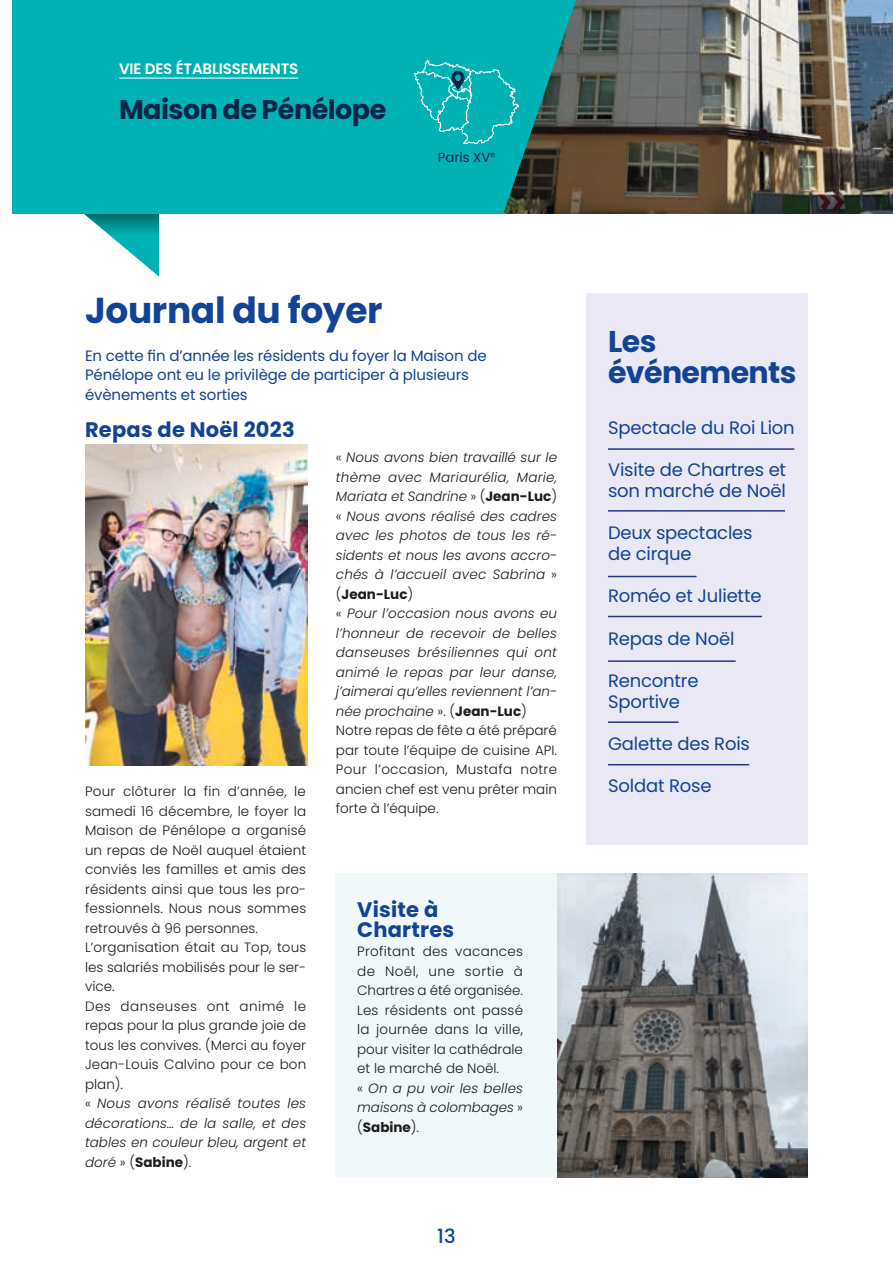
<style>
.page{position:relative;width:893px;height:1263px;background:#fff}
.page>*{position:absolute;margin:0;border:0;box-sizing:border-box;transform-origin:0 0}
.t1{font:700 36px "Poppins";letter-spacing:-.01em;color:#134395}
.t2{font:700 30px/31.5px "Poppins";letter-spacing:-.02em;color:#134395}
.t3{font:700 27px "Poppins";letter-spacing:-.02em;color:#0c2547}
.t4{font:700 21px/19.5px "Poppins";letter-spacing:.01em;color:#134395}
.t5{font:500 19.5px "Poppins";color:#134395}
.t6{font:18px/21px "Poppins";letter-spacing:-.01em;color:#134395}
.t7{font:15px/19.5px "Poppins";letter-spacing:-.01em;color:#134395}
.t8{font:600 15px "Poppins";letter-spacing:-.01em;color:#fff}
.t9{font:300 13.5px/19.5px "Poppins";letter-spacing:.01em;color:#1d1d1b}
.t10{font:italic 300 13.5px/19.5px "Poppins";letter-spacing:.005em;color:#1d1d1b}
.t11{font:13.35px "Poppins";color:#0c2547}
.s1{font-style:italic}
.s2{font-weight:700}
.s3{font-style:normal}
.s4{font-weight:700;font-style:normal}
</style>
<div class="page">
<div style="left:587px;top:293px;width:221px;height:552px;background:#e9e8f4"></div>
<svg style="left:84px;top:214px;width:75px;height:63px"></svg>
<div style="left:13px;top:0;width:880px;height:214px;background:#00b2b3"></div>
<hr style="left:119px;top:78px;width:179px;height:1px;background:#fff">
<img style="left:503px;top:0;width:390px;height:214px">
<svg style="left:414px;top:59px;width:105px;height:86px"></svg>
<hr style="left:608px;top:448px;width:186px;height:2px;background:#283583">
<hr style="left:608px;top:510px;width:177px;height:2px;background:#283583">
<hr style="left:608px;top:576px;width:88px;height:1px;background:#283583">
<hr style="left:608px;top:616px;width:154px;height:1px;background:#283583">
<hr style="left:608px;top:660px;width:128px;height:2px;background:#283583">
<hr style="left:608px;top:721px;width:71px;height:2px;background:#283583">
<hr style="left:608px;top:764px;width:141px;height:1px;background:#283583">
<img style="left:85px;top:445px;width:223px;height:320px">
<div style="left:336px;top:874px;width:472px;height:304px;background:#f0f8f9"></div>
<img style="left:557px;top:874px;width:251px;height:304px">
<p class="t8" style="left:119px;top:60px;width:181px">VIE DES ÉTABLISSEMENTS</p>
<h3 class="t3" style="left:119px;top:94px;width:269px">Maison de Pénélope</h3>
<p class="t11" style="left:438px;top:149px;width:59px">Paris XV<sup>e</sup></p>
<h1 class="t1" style="left:85px;top:289px;width:299px">Journal du foyer</h1>
<p class="t7" style="left:85px;top:346px;width:403px">En cette fin d’année les résidents du foyer la Maison de<br>Pénélope ont eu le privilège de participer à plusieurs évènements et sorties</p>
<h3 class="t4" style="left:85px;top:420px;width:211px">Repas de Noël 2023</h3>
<p class="t9" style="left:85px;top:782px;width:223px">Pour clôturer la fin d’année, le samedi 16 décembre, le foyer la<br>Maison de Pénélope a organisé un repas de Noël auquel étaient conviés les familles et amis des résidents ainsi que tous les pro&shy;fessionnels. Nous nous sommes retrouvés à 96 personnes.<br>L’organisation était au Top, tous les salariés mobilisés pour le ser&shy;vice.<br>Des danseuses ont animé le repas pour la plus grande joie de tous les convives. (Merci au foyer<br>Jean-Louis Calvino pour ce bon plan).<br>« <span class="s1">Nous avons réalisé toutes les décorations… de la salle, et des tables en couleur bleu, argent et doré</span> » (<span class="s2">Sabine</span>).</p>
<p class="t10" style="left:336px;top:448px;width:223px"><span class="s3">«</span> Nous avons bien travaillé sur le thème avec Mariaurélia, Marie,<br>Mariata et Sandrine <span class="s3">» (</span><span class="s4">Jean-Luc</span><span class="s3">) «</span> Nous avons réalisé des cadres avec les photos de tous les ré&shy;sidents et nous les avons accro&shy;chés à l’accueil avec Sabrina <span class="s3">» (</span><span class="s4">Jean-Luc</span><span class="s3">)<br>«</span> Pour l’occasion nous avons eu l’honneur de recevoir de belles danseuses brésiliennes qui ont animé le repas par leur danse, j’aimerai qu’elles reviennent l’an&shy;née prochaine <span class="s3">». (</span><span class="s4">Jean-Luc</span><span class="s3">)<br>Notre repas de fête a été préparé par toute l’équipe de cuisine API.<br>Pour l’occasion, Mustafa notre ancien chef est venu prêter main forte à l’équipe.</span></p>
<h3 class="t4" style="left:357px;top:900px;width:99px">Visite à<br>Chartres</h3>
<p class="t9" style="left:357px;top:942px;width:167px">Profitant des vacances de Noël, une sortie à<br>Chartres a été organisée.<br>Les résidents ont passé la journée dans la ville, pour visiter la cathédrale et le marché de Noël.<br>« <span class="s1">On a pu voir les belles maisons à colombages</span> » (<span class="s2">Sabine</span>).</p>
<h3 class="t5" style="left:437px;top:1225px;width:20px">13</h3>
<h2 class="t2" style="left:608px;top:326px;width:190px">Les événements</h2>
<h3 class="t6" style="left:608px;top:417px;width:188px">Spectacle du Roi Lion</h3>
<h3 class="t6" style="left:608px;top:459px;width:180px">Visite de Chartres et son marché de Noël</h3>
<h3 class="t6" style="left:608px;top:522px;width:146px">Deux spectacles de cirque</h3>
<h3 class="t6" style="left:608px;top:586px;width:155px">Roméo et Juliette</h3>
<h3 class="t6" style="left:608px;top:628px;width:128px">Repas de Noël</h3>
<h3 class="t6" style="left:608px;top:670px;width:92px">Rencontre<br>Sportive</h3>
<h3 class="t6" style="left:608px;top:733px;width:143px">Galette des Rois</h3>
<h3 class="t6" style="left:608px;top:776px;width:105px">Soldat Rose</h3>
</div>
